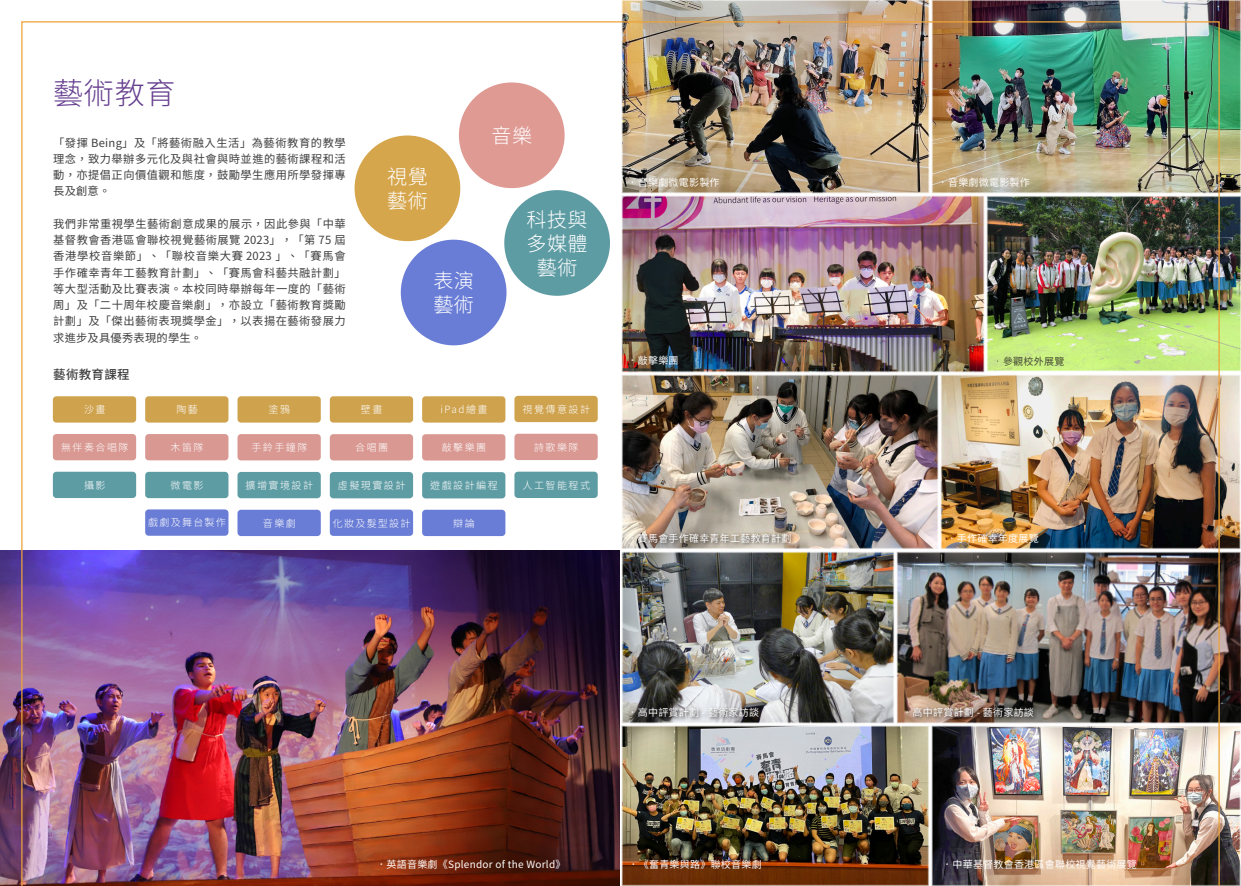
<style>
.page{position:relative;width:1241px;height:886px;background:#fff}
.page>*{position:absolute;margin:0;border:0;box-sizing:border-box;transform-origin:0 0}
.Page_Head{font:300 30px "Noto Sans HK";color:#674090}
.t1{font:300 20px/24px "Noto Sans HK";letter-spacing:.025em;color:#fff}
.Sub-title{font:500 12.5px "Noto Sans HK";letter-spacing:.025em;color:#3e3e3f}
.t2{font:11.25px/16.2px "Noto Sans HK";letter-spacing:.045em;color:#3e3e3f;text-align:justify}
.OLE_Box{font:300 10px "Noto Sans HK";letter-spacing:.15em;color:#fff}
.Photo_Desciption{font:10px "Noto Sans HK";letter-spacing:.025em;color:#fff}
.text{font:10px "Noto Sans HK";letter-spacing:.025em;color:#fff}
.OLE_Box-2{font:300 10px "Noto Sans HK";letter-spacing:.125em;color:#fff}
.t3{font:10px "Noto Sans HK";letter-spacing:.025em;color:#231f20}
</style>
<div class="page">
<img style="left:0;top:550px;width:21px;height:336px">
<img style="left:621px;top:0;width:308px;height:21px">
<img style="left:929px;top:0;width:311px;height:194px">
<img style="left:1219px;top:194px;width:21px;height:178px">
<svg style="left:1219px;top:372px;width:21px;height:177px;background:#c9b8a2"></svg>
<svg style="left:1219px;top:549px;width:21px;height:175px;background:#46322c"></svg>
<img style="left:1219px;top:724px;width:21px;height:162px">
<img style="left:21px;top:21px;width:1198px;height:865px">
<p class="Page_Head" style="left:53px;top:76px;width:124px">藝術教育</p>
<p class="t2" style="left:53px;top:135px;width:294px">「發揮 Being」及「將藝術融入生活」為藝術教育的教學理念，致力舉辦多元化及與社會與時並進的藝術課程和活動，亦提倡正向價值觀和態度，鼓勵學生應用所學發揮專長及創意。</p>
<p class="t2" style="left:53px;top:216px;width:294px">我們非常重視學生藝術創意成果的展示，因此參與「中華基督教會香港區會聯校視覺藝術展覽 2023」，「第 75 屆香港學校音樂節」、「聯校音樂大賽 2023 」、「賽馬會手作確幸青年工藝教育計劃」、「賽馬會科藝共融計劃」等大型活動及比賽表演。本校同時舉辦每年一度的「藝術周」及「二十周年校慶音樂劇」，亦設立「藝術教育獎勵計劃」及「傑出藝術表現獎學金」，以表揚在藝術發展力求進步及具優秀表現的學生。</p>
<p class="Sub-title" style="left:53px;top:368px;width:78px">藝術教育課程</p>
<p class="t1" style="left:387px;top:165px;width:42px">視覺</p>
<p class="t1" style="left:387px;top:189px;width:42px">藝術</p>
<p class="t1" style="left:433px;top:269px;width:42px">表演藝術</p>
<p class="t1" style="left:491px;top:124px;width:42px">音樂</p>
<p class="t1" style="left:526px;top:208px;width:63px">科技與</p>
<p class="t1" style="left:526px;top:232px;width:63px">多媒體</p>
<p class="t1" style="left:537px;top:256px;width:42px">藝術</p>
<p class="OLE_Box" style="left:84px;top:404px;width:23px">沙畫</p>
<p class="OLE_Box" style="left:61px;top:442px;width:69px">無伴奏合唱隊</p>
<p class="OLE_Box" style="left:84px;top:479px;width:23px">攝影</p>
<p class="OLE_Box" style="left:176px;top:404px;width:23px">陶藝</p>
<p class="OLE_Box" style="left:170px;top:442px;width:35px">木笛隊</p>
<p class="OLE_Box" style="left:170px;top:479px;width:35px">微電影</p>
<p class="OLE_Box-2" style="left:148px;top:517px;width:79px">戲劇及舞台製作</p>
<p class="OLE_Box" style="left:268px;top:404px;width:23px">塗鴉</p>
<p class="OLE_Box" style="left:251px;top:442px;width:58px">手鈴手鐘隊</p>
<p class="OLE_Box" style="left:245px;top:479px;width:69px">擴增實境設計</p>
<p class="OLE_Box" style="left:263px;top:517px;width:35px">音樂劇</p>
<p class="OLE_Box" style="left:361px;top:404px;width:23px">壁畫</p>
<p class="OLE_Box" style="left:355px;top:442px;width:34px">合唱團</p>
<p class="OLE_Box" style="left:338px;top:480px;width:69px">虛擬現實設計</p>
<p class="OLE_Box-2" style="left:333px;top:517px;width:79px">化妝及髮型設計</p>
<p class="OLE_Box" style="left:440px;top:404px;width:49px">iPad繪畫</p>
<p class="OLE_Box" style="left:522px;top:403px;width:69px">視覺傳意設計</p>
<p class="OLE_Box" style="left:441px;top:442px;width:46px">敲擊樂團</p>
<p class="OLE_Box" style="left:534px;top:441px;width:46px">詩歌樂隊</p>
<p class="OLE_Box" style="left:430px;top:480px;width:69px">遊戲設計編程</p>
<p class="OLE_Box" style="left:522px;top:479px;width:69px">人工智能程式</p>
<p class="OLE_Box" style="left:453px;top:517px;width:23px">辯論</p>
<p class="Photo_Desciption" style="left:627px;top:177px;width:93px">．音樂劇微電影製作</p>
<p class="Photo_Desciption" style="left:937px;top:177px;width:93px">．音樂劇微電影製作</p>
<p class="Photo_Desciption" style="left:627px;top:355px;width:52px">．敲擊樂團</p>
<p class="t3" style="left:992px;top:355px;width:73px">．參觀校外展覽</p>
<p class="Photo_Desciption" style="left:627px;top:532px;width:165px">．賽馬會手作確幸青年工藝教育計劃</p>
<p class="Photo_Desciption" style="left:946px;top:532px;width:94px">．手作確幸年度展覽</p>
<p class="Photo_Desciption" style="left:627px;top:707px;width:133px">．高中評賞計劃 - 藝術家訪談</p>
<p class="Photo_Desciption" style="left:902px;top:707px;width:133px">．高中評賞計劃 - 藝術家訪談</p>
<p class="text" style="left:376px;top:858px;width:190px">．英語音樂劇《Splendor of the World》</p>
<p class="text" style="left:628px;top:858px;width:134px">．《奮青樂與路》聯校音樂劇</p>
<p class="text" style="left:942px;top:858px;width:196px">．中華基督教會香港區會聯校視覺藝術展覽</p>
</div>
